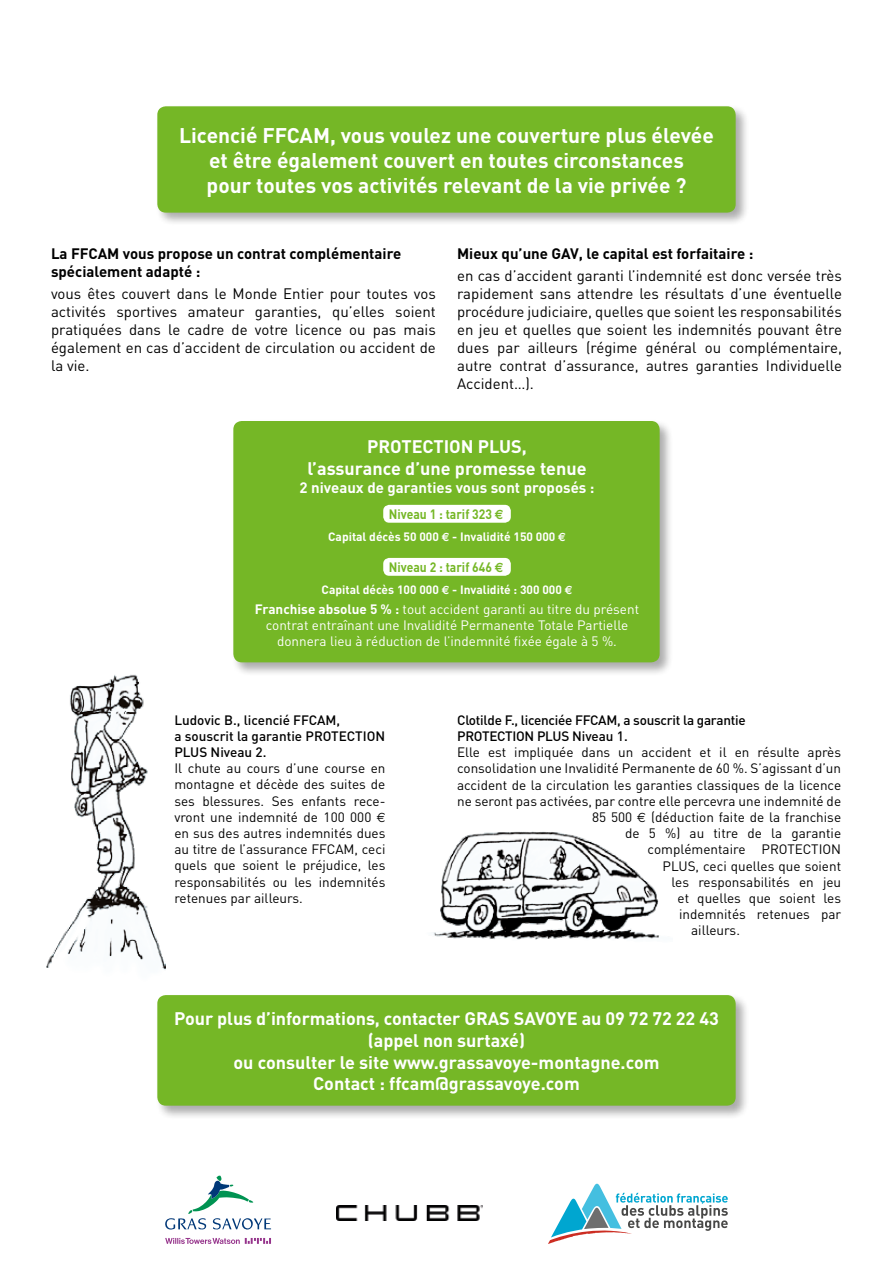
<style>
.page{position:relative;width:893px;height:1263px;background:#fff}
.page>*{position:absolute;margin:0;border:0;box-sizing:border-box;transform-origin:0 0}
.t1{font:700 21px/25.2px "DIN";color:#fff;text-align:center}
.t2{font:700 18px/21.6px "DIN";letter-spacing:-.005em;color:#fff;text-align:center}
.t3{font:15px/18px "DIN";color:#000;text-align:justify}
.t4{font:700 15px/18px "DIN";color:#000}
.t5{font:700 15px "DIN";color:#fff}
.t6{font:13.5px/16.2px "DIN";color:#000;text-align:justify}
.t7{font:13.5px/16.2px "DIN";color:#fff;text-align:center}
.t8{font:500 13.5px/16.2px "DIN";letter-spacing:-.02em;color:#000}
.t9{font:500 13.5px/16.2px "DIN";color:#000}
.t10{font:700 13.5px "DIN";color:#75b726;scale:.9 1}
.t11{font:700 12px "DIN";color:#fff}
.s1{font-family:"Euro Sans"}
.s2{font-weight:700}
</style>
<div class="page">
<img style="left:46px;top:674px;width:120px;height:296px">
<img style="left:433px;top:831px;width:226px;height:109px">
<div style="left:155px;top:104px;width:595px;height:123px;background:#000;opacity:.33"></div>
<div style="left:157px;top:106px;width:579px;height:107px;background:#75b726;border-radius:9px"></div>
<div style="left:231px;top:419px;width:443px;height:257px;background:#000;opacity:.33"></div>
<div style="left:233px;top:421px;width:427px;height:241px;background:#75b726;border-radius:9px"></div>
<div style="left:155px;top:993px;width:595px;height:127px;background:#000;opacity:.33"></div>
<div style="left:157px;top:995px;width:579px;height:111px;background:#75b726;border-radius:9px"></div>
<div style="left:383px;top:505px;width:128px;height:18px;background:#fff;border-radius:6px"></div>
<div style="left:383px;top:558px;width:128px;height:18px;background:#fff;border-radius:6px"></div>
<svg style="left:165px;top:1238px;width:106px;height:6px"></svg>
<svg style="left:165px;top:1175px;width:106px;height:55px"></svg>
<img style="left:336px;top:1205px;width:146px;height:15px">
<svg style="left:548px;top:1184px;width:180px;height:60px"></svg>
<h1 class="t1" style="left:179px;top:122px;width:536px">Licencié FFCAM, vous voulez une couverture plus élevée et être également couvert en toutes circonstances<br>pour toutes vos activités relevant de la vie privée ?</h1>
<p class="t4" style="left:51px;top:244px;width:352px">La FFCAM vous propose un contrat complémentaire spécialement adapté :</p>
<p class="t3" style="left:51px;top:285px;width:386px">vous êtes couvert dans le Monde Entier pour toutes vos activités sportives amateur garanties, qu’elles soient pratiquées dans le cadre de votre licence ou pas mais également en cas d’accident de circulation ou accident de la vie.</p>
<p class="t4" style="left:457px;top:244px;width:298px">Mieux qu’une GAV, le capital est forfaitaire :</p>
<p class="t3" style="left:457px;top:267px;width:386px">en cas d’accident garanti l’indemnité est donc versée très rapidement sans attendre les résultats d’une éventuelle procédure judiciaire, quelles que soient les responsabilités en jeu et quelles que soient les indemnités pouvant être dues par ailleurs (régime général ou complémentaire, autre contrat d’assurance, autres garanties Individuelle Accident…).</p>
<h2 class="t2" style="left:307px;top:435px;width:281px">PROTECTION PLUS,<br>l’assurance d’une promesse tenue</h2>
<p class="t5" style="left:300px;top:477px;width:296px">2 niveaux de garanties vous sont proposés :</p>
<p class="t10" style="left:389px;top:506px;width:129px">Niveau 1 : tarif 323 <span class="s1">€</span></p>
<p class="t11" style="left:328px;top:529px;width:239px">Capital décès 50 000 <span class="s1">€</span> - Invalidité 150 000 <span class="s1">€</span></p>
<p class="t10" style="left:389px;top:559px;width:129px">Niveau 2 : tarif 646 <span class="s1">€</span></p>
<p class="t11" style="left:322px;top:581px;width:252px">Capital décès 100 000 <span class="s1">€</span> - Invalidité : 300 000 <span class="s1">€</span></p>
<p class="t7" style="left:255px;top:601px;width:386px"><span class="s2">Franchise absolue 5 % :</span> tout accident garanti au titre du présent contrat entraînant une Invalidité Permanente Totale Partielle donnera lieu à réduction de l’indemnité fixée égale à 5 %.</p>
<p class="t9" style="left:174px;top:711px;width:212px">Ludovic B., licencié FFCAM,<br>a souscrit la garantie PROTECTION<br>PLUS Niveau 2.</p>
<p class="t6" style="left:174px;top:760px;width:213px">Il chute au cours d’une course en montagne et décède des suites de ses blessures. Ses enfants rece&shy;vront une indemnité de 100 000 <span class="s1">€ </span>en sus des autres indemnités dues au titre de l’assurance FFCAM, ceci quels que soient le préjudice, les responsabilités ou les indemnités retenues par ailleurs.</p>
<p class="t8" style="left:457px;top:711px;width:290px">Clotilde F., licenciée FFCAM, a souscrit la garantie<br>PROTECTION PLUS Niveau 1.</p>
<p class="t6" style="left:457px;top:744px;width:386px">Elle est impliquée dans un accident et il en résulte après</p>
<p class="t6" style="left:457px;top:760px;width:386px">consolidation une Invalidité Permanente de 60 %. S’agissant d’un</p>
<p class="t6" style="left:457px;top:776px;width:386px">accident de la circulation les garanties classiques de la licence</p>
<p class="t6" style="left:457px;top:792px;width:386px">ne seront pas activées, par contre elle percevra une indemnité de</p>
<p class="t6" style="left:592px;top:809px;width:251px">85 500 <span class="s1">€</span> (déduction faite de la franchise</p>
<p class="t6" style="left:625px;top:825px;width:218px">de 5 %) au titre de la garantie</p>
<p class="t6" style="left:648px;top:841px;width:195px">complémentaire PROTECTION</p>
<p class="t6" style="left:663px;top:857px;width:180px">PLUS, ceci quelles que soient</p>
<p class="t6" style="left:672px;top:873px;width:171px">les responsabilités en jeu</p>
<p class="t6" style="left:678px;top:890px;width:165px">et quelles que soient les</p>
<p class="t6" style="left:679px;top:906px;width:163px">indemnités retenues par</p>
<p class="t6" style="left:691px;top:922px;width:50px">ailleurs.</p>
<h2 class="t2" style="left:174px;top:1007px;width:546px">Pour plus d’informations, contacter GRAS SAVOYE au 09 72 72 22 43 (appel non surtaxé)<br>ou consulter le site www.grassavoye-montagne.com<br>Contact : ffcam@grassavoye.com</h2>
</div>
